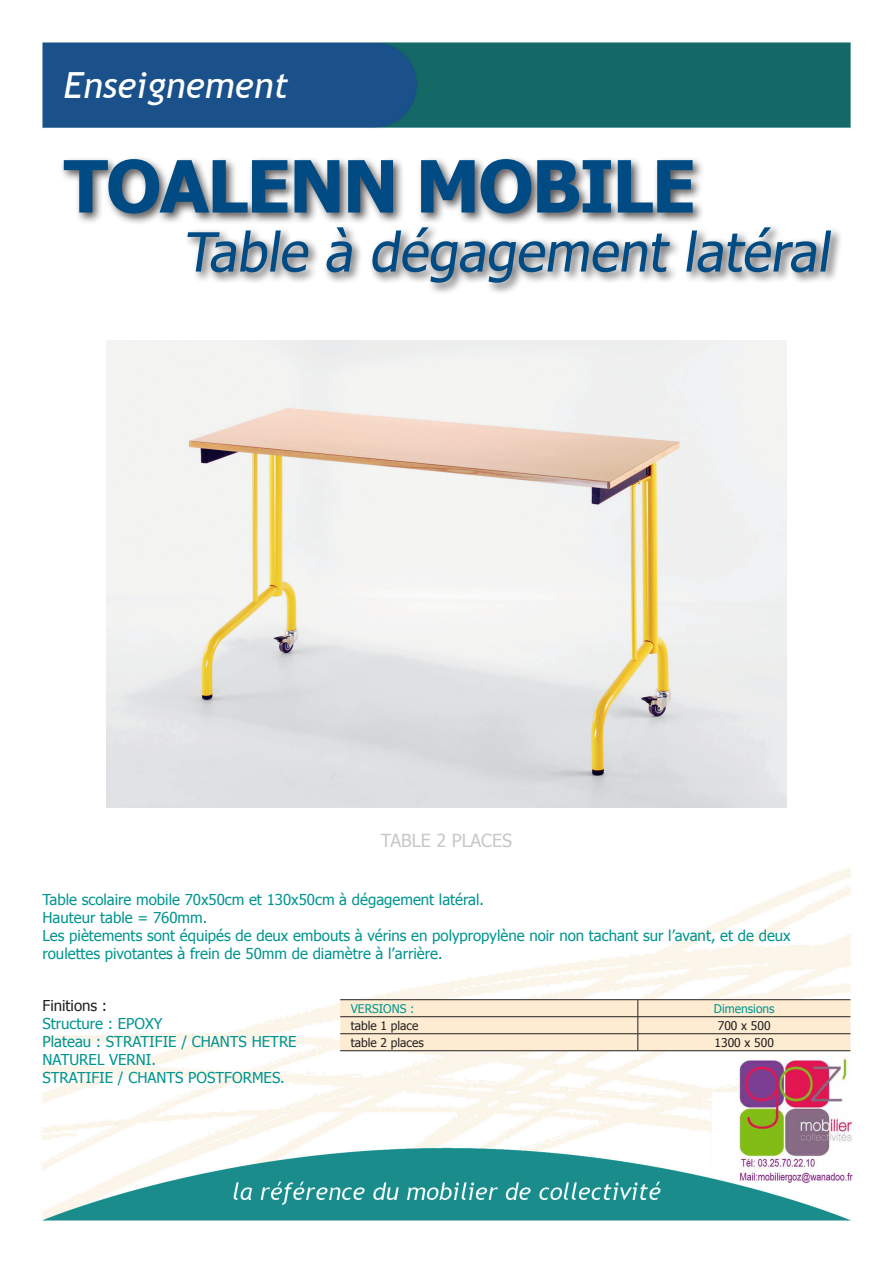
<style>
.page{position:relative;width:893px;height:1263px;background:#fff}
.page>*{position:absolute;margin:0;border:0;box-sizing:border-box;transform-origin:0 0}
.t1{font:700 72px "Tahoma";letter-spacing:-.025em;color:#004b84}
.t2{font:54px "Tahoma";color:#004b84}
.t3{font:italic 36px "Trebuchet MS";color:#fff}
.t4{font:18px "Tahoma";color:#c7c8ca}
.t5{font:15px/18px "Tahoma";color:#009590}
.t6{font:15px "Tahoma";color:#231f20}
.t7{font:12px "Tahoma";color:#231f20}
.t8{font:12px "Tahoma";color:#009590}
</style>
<div class="page">
<img style="left:42px;top:42px;width:811px;height:1179px">
<div style="left:60px;top:155px;width:645px;height:71px;background:#231f20;opacity:.75"></div>
<div style="left:183px;top:224px;width:659px;height:71px;background:#231f20;opacity:.75"></div>
<hr style="left:340px;top:999px;width:298px;height:1px;background:#231f20">
<hr style="left:638px;top:999px;width:212px;height:1px;background:#231f20">
<svg style="left:340px;top:1000px;width:510px;height:51px"></svg>
<hr style="left:638px;top:1033px;width:212px;height:1px;background:#231f20">
<hr style="left:638px;top:1050px;width:212px;height:1px;background:#231f20">
<img style="left:107px;top:340px;width:679px;height:468px">
<img style="left:739px;top:1059px;width:113px;height:123px">
<h3 class="t3" style="left:64px;top:64px;width:226px">Enseignement</h3>
<h1 class="t1" style="left:64px;top:136px;width:634px">TOALENN MOBILE</h1>
<h2 class="t2" style="left:183px;top:216px;width:657px">Table à dégagement latéral</h2>
<p class="t4" style="left:381px;top:828px;width:133px">TABLE 2 PLACES</p>
<p class="t5" style="left:43px;top:889px;width:750px">Table scolaire mobile 70x50cm et 130x50cm à dégagement latéral.<br>Hauteur table = 760mm.<br>Les piètements sont équipés de deux embouts à vérins en polypropylène noir non tachant sur l’avant, et de deux roulettes pivotantes à frein de 50mm de diamètre à l’arrière.</p>
<p class="t6" style="left:43px;top:995px;width:66px">Finitions :</p>
<p class="t5" style="left:43px;top:1014px;width:256px">Structure : EPOXY<br>Plateau : STRATIFIE / CHANTS HETRE<br>NATUREL VERNI.<br>STRATIFIE / CHANTS POSTFORMES.</p>
<p class="t8" style="left:351px;top:1000px;width:65px">VERSIONS :</p>
<p class="t8" style="left:714px;top:1000px;width:62px">Dimensions</p>
<p class="t7" style="left:351px;top:1017px;width:69px">table 1 place</p>
<p class="t7" style="left:718px;top:1017px;width:54px">700 x 500</p>
<p class="t7" style="left:351px;top:1034px;width:74px">table 2 places</p>
<p class="t7" style="left:715px;top:1034px;width:61px">1300 x 500</p>
</div>
